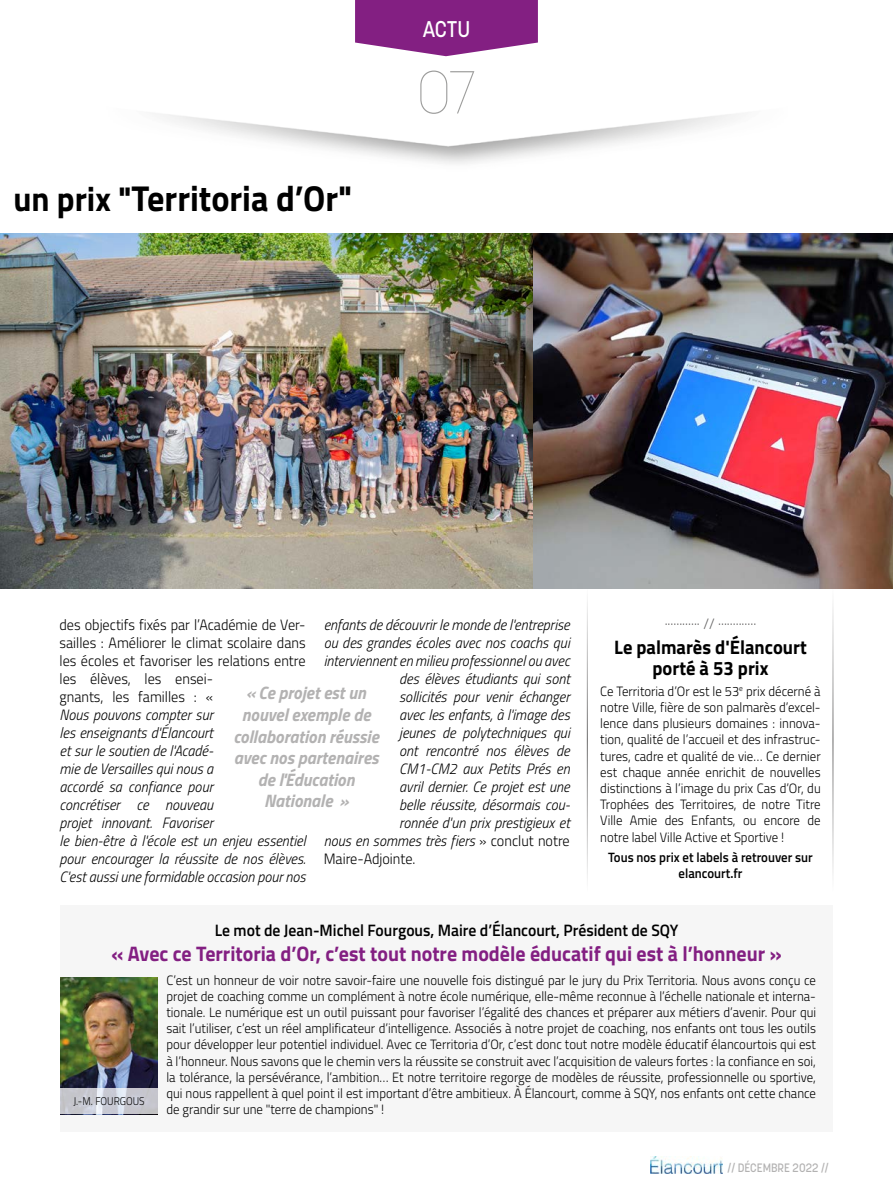
<style>
.page{position:relative;width:893px;height:1191px;background:#fff}
.page>*{position:absolute;margin:0;border:0;box-sizing:border-box;transform-origin:0 0}
.t1{font:100 60px "Korolev";color:#9d9d9c;scale:.95 1}
.t2{font:700 36px "Cairo";color:#000;scale:.95 1}
.t3{font:500 22.5px "Korolev";color:#fff;scale:.95 1}
.t4{font:700 21px "Cairo";color:#831f82;scale:.95 1}
.t5{font:700 19.5px/21px "Cairo";color:#000;text-align:center;scale:.95 1}
.t6{font:italic 700 18px/21.6px "Cairo";color:#b3b2b2;text-align:center;scale:.95 1}
.t7{font:600 16.5px "Cairo";color:#000;scale:.95 1}
.t8{font:italic 300 15px/18px "Cairo";color:#000;scale:.95 1}
.t9{font:300 15px/18px "Cairo";color:#000;scale:.95 1}
.t10{font:300 15px "Cairo";color:#646363;scale:.95 1}
.t11{font:300 13.5px/16.2px "Cairo";color:#000;text-align:justify;scale:.95 1}
.t12{font:600 13.5px/16.2px "Cairo";color:#000;text-align:center;scale:.95 1}
.t13{font:500 12.15px "Korolev";color:#b3b2b2;scale:.95 1}
.t14{font:300 11.25px "Cairo";color:#000;scale:.9 1}
.s1{font-size:34.5px}
.s2{font-style:normal}
</style>
<div class="page">
<svg style="left:355px;top:0;width:183px;height:56px;background:#913990"></svg>
<img style="left:651px;top:1157px;width:72px;height:16px">
<div style="left:60px;top:904px;width:773px;height:227px;background:#f6f6f6"></div>
<img style="left:0;top:234px;width:893px;height:354px">
<img style="left:61px;top:977px;width:97px;height:111px">
<svg style="left:60px;top:1088px;width:98px;height:26px;background:#cbccd5"></svg>
<hr style="left:832px;top:588px;width:1px;height:304px;background:#646363">
<hr style="left:587px;top:588px;width:1px;height:304px;background:#646363">
<h3 class="t3" style="left:423px;top:15px;width:51px">ACTU</h3>
<h2 class="t2" style="left:13px;top:169px;width:358px"><span class="s1">un prix "</span>Territoria d’Or"</h2>
<h1 class="t1" style="left:417px;top:54px;width:64px">07</h1>
<p class="t8" style="left:324px;top:616px;width:261px">enfants de découvrir le monde de l'entreprise</p>
<p class="t8" style="left:324px;top:634px;width:261px">ou des grandes écoles avec nos coachs qui</p>
<p class="t8" style="left:324px;top:652px;width:261px">interviennent en milieu professionnel ou avec</p>
<p class="t8" style="left:399px;top:670px;width:181px">des élèves étudiants qui sont</p>
<p class="t8" style="left:399px;top:688px;width:181px">sollicités pour venir échanger</p>
<p class="t8" style="left:399px;top:706px;width:181px">avec les enfants, à l'image des</p>
<p class="t8" style="left:399px;top:724px;width:181px">jeunes de polytechniques qui</p>
<p class="t8" style="left:399px;top:742px;width:181px">ont rencontré nos élèves de</p>
<p class="t8" style="left:399px;top:760px;width:181px">CM1-CM2 aux Petits Prés en</p>
<p class="t8" style="left:399px;top:778px;width:181px">avril dernier. Ce projet est une</p>
<p class="t8" style="left:399px;top:796px;width:181px">belle réussite, désormais cou-</p>
<p class="t8" style="left:399px;top:814px;width:181px">ronnée d'un prix prestigieux et</p>
<p class="t8" style="left:324px;top:832px;width:261px">nous en sommes très fiers <span class="s2">» conclut notre</span></p>
<p class="t9" style="left:324px;top:850px;width:98px">Maire-Adjointe.</p>
<p class="t9" style="left:60px;top:616px;width:261px">des objectifs fixés par l’Académie de Ver&shy;sailles : Améliorer le climat scolaire dans les écoles et favoriser les relations entre les élèves, les ensei-<br>gnants, les familles : «</p>
<p class="t8" style="left:60px;top:706px;width:261px">Nous pouvons compter sur<br>les enseignants d'Élancourt<br>et sur le soutien de l'Acadé-<br>mie de Versailles qui nous a<br>accordé sa confiance pour<br>concrétiser ce nouveau<br>projet innovant. Favoriser<br>le bien-être à l'école est un enjeu essentiel pour encourager la réussite de nos élèves.<br>C'est aussi une formidable occasion pour nos</p>
<h3 class="t6" style="left:233px;top:681px;width:155px">« Ce projet est un nouvel exemple de collaboration réussie avec nos partenaires de l'Éducation<br>Nationale »</h3>
<p class="t10" style="left:665px;top:608px;width:98px">............ // .............</p>
<h3 class="t5" style="left:614px;top:637px;width:204px">Le palmarès d'Élancourt porté à 53 prix</h3>
<p class="t11" style="left:600px;top:683px;width:233px">Ce Territoria d’Or est le 53<sup>e</sup> prix décerné à notre Ville, fière de son palmarès d’excel&shy;lence dans plusieurs domaines : innova&shy;tion, qualité de l’accueil et des infrastruc&shy;tures, cadre et qualité de vie… Ce dernier est chaque année enrichit de nouvelles distinctions à l’image du prix Cas d’Or, du Trophées des Territoires, de notre Titre Ville Amie des Enfants, ou encore de notre label Ville Active et Sportive !</p>
<p class="t12" style="left:608px;top:849px;width:217px">Tous nos prix et labels à retrouver sur elancourt.fr</p>
<p class="t7" style="left:215px;top:918px;width:489px">Le mot de Jean-Michel Fourgous, Maire d’Élancourt, Président de SQY</p>
<h3 class="t4" style="left:111px;top:936px;width:707px">« Avec ce Territoria d’Or, c’est tout notre modèle éducatif qui est à l’honneur »</h3>
<p class="t11" style="left:166px;top:971px;width:685px">C’est un honneur de voir notre savoir-faire une nouvelle fois distingué par le jury du Prix Territoria. Nous avons conçu ce projet de coaching comme un complément à notre école numérique, elle-même reconnue à l’échelle nationale et interna&shy;tionale. Le numérique est un outil puissant pour favoriser l’égalité des chances et préparer aux métiers d’avenir. Pour qui sait l’utiliser, c’est un réel amplificateur d’intelligence. Associés à notre projet de coaching, nos enfants ont tous les outils pour développer leur potentiel individuel. Avec ce Territoria d’Or, c’est donc tout notre modèle éducatif élancourtois qui est à l’honneur. Nous savons que le chemin vers la réussite se construit avec l’acquisition de valeurs fortes : la confiance en soi, la tolérance, la persévérance, l’ambition… Et notre territoire regorge de modèles de réussite, professionnelle ou sportive, qui nous rappellent à quel point il est important d’être ambitieux. À Élancourt, comme à SQY, nos enfants ont cette chance de grandir sur une "terre de champions" !</p>
<p class="t14" style="left:73px;top:1093px;width:81px">J.-M. FOURGOUS</p>
<p class="t13" style="left:727px;top:1160px;width:108px">// DÉCEMBRE 2022 //</p>
</div>
